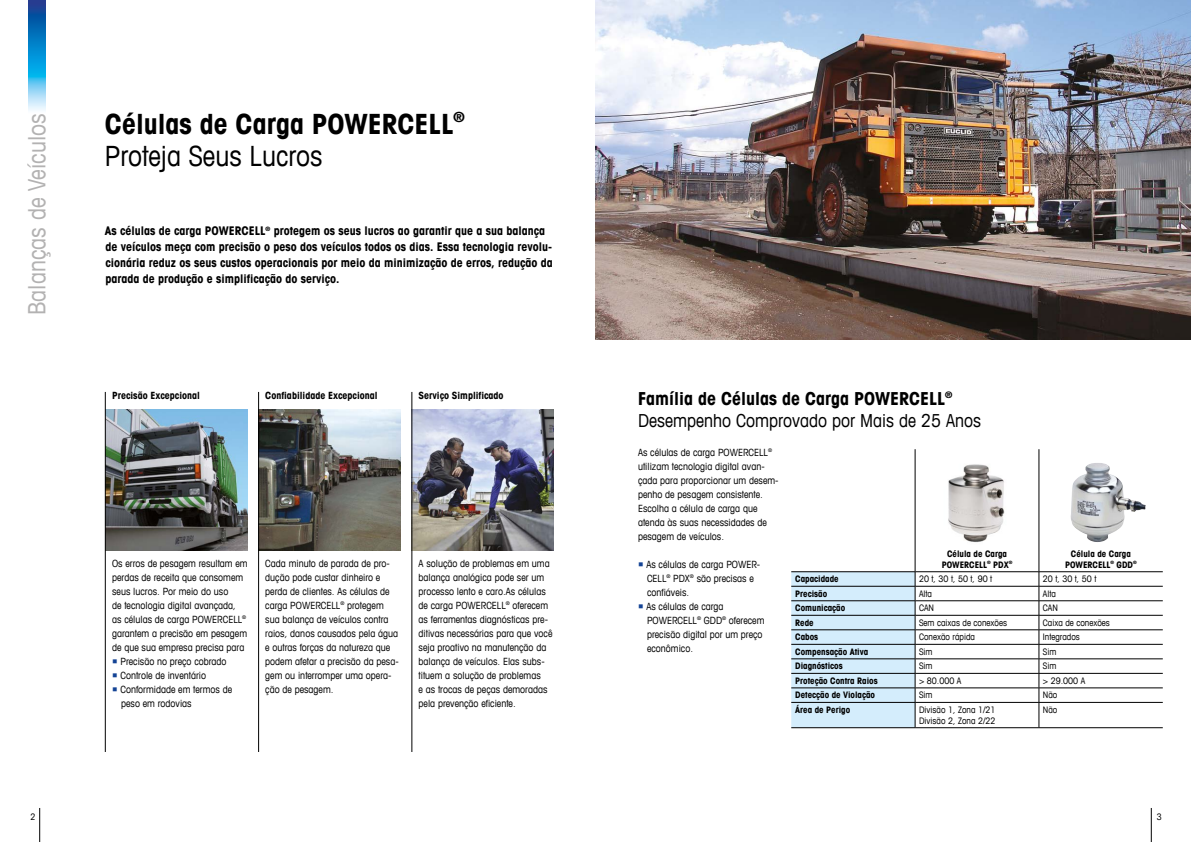
<style>
.page{position:relative;width:1191px;height:842px;background:#fff}
.page>*{position:absolute;margin:0;border:0;box-sizing:border-box;transform-origin:0 0}
.t1{font:700 condensed 28px/32px "Avant Garde Com";color:#000}
.t2{font:condensed 24px "Avant Garde Com";color:#b3b2b2}
.t3{font:condensed 18px/22px "Avant Garde Com";color:#000}
.t4{font:700 condensed 12px/16px "Avant Garde Com";color:#000}
.t5{font:condensed 10px/14px "Avant Garde Com";color:#000}
.t6{font:700 condensed 10px "Avant Garde Com";color:#000}
.t7{font:condensed 9px/10.8px "Avant Garde Com";color:#000}
.t8{font:700 condensed 9px/10.8px "Avant Garde Com";color:#000;text-align:center}
.s1{font-weight:400}
.s2{color:#134395}
.s3{font-weight:700}
</style>
<div class="page">
<hr style="left:1151px;top:808px;width:1px;height:34px;background:#000">
<hr style="left:39px;top:808px;width:1px;height:34px;background:#000">
<img style="left:28px;top:0;width:17px;height:111px">
<img style="left:106px;top:409px;width:141px;height:142px">
<img style="left:259px;top:409px;width:141px;height:142px">
<img style="left:412px;top:409px;width:141px;height:142px">
<hr style="left:258px;top:392px;width:1px;height:360px;background:#000">
<hr style="left:411px;top:392px;width:1px;height:360px;background:#000">
<hr style="left:105px;top:392px;width:1px;height:360px;background:#000">
<img style="left:596px;top:0;width:595px;height:340px">
<hr style="left:791px;top:571px;width:124px;height:1px;background:#000">
<hr style="left:915px;top:449px;width:1px;height:122px;background:#000">
<hr style="left:1038px;top:449px;width:1px;height:122px;background:#000">
<hr style="left:915px;top:571px;width:124px;height:1px;background:#000">
<hr style="left:1039px;top:571px;width:123px;height:1px;background:#000">
<hr style="left:915px;top:586px;width:124px;height:1px;background:#000">
<hr style="left:1039px;top:586px;width:123px;height:1px;background:#000">
<hr style="left:915px;top:600px;width:124px;height:1px;background:#000">
<hr style="left:1039px;top:600px;width:123px;height:1px;background:#000">
<hr style="left:915px;top:615px;width:124px;height:1px;background:#000">
<hr style="left:1039px;top:615px;width:123px;height:1px;background:#000">
<hr style="left:915px;top:629px;width:124px;height:1px;background:#000">
<hr style="left:1039px;top:629px;width:123px;height:1px;background:#000">
<hr style="left:915px;top:644px;width:124px;height:1px;background:#000">
<hr style="left:1039px;top:644px;width:123px;height:1px;background:#000">
<hr style="left:915px;top:659px;width:124px;height:1px;background:#000">
<hr style="left:1039px;top:659px;width:123px;height:1px;background:#000">
<hr style="left:915px;top:673px;width:124px;height:1px;background:#000">
<hr style="left:1039px;top:673px;width:123px;height:1px;background:#000">
<hr style="left:915px;top:688px;width:124px;height:1px;background:#000">
<hr style="left:1039px;top:688px;width:123px;height:1px;background:#000">
<hr style="left:915px;top:702px;width:124px;height:1px;background:#000">
<svg style="left:791px;top:572px;width:125px;height:155px"></svg>
<hr style="left:1039px;top:702px;width:123px;height:1px;background:#000">
<svg style="left:1038px;top:572px;width:1px;height:155px"></svg>
<hr style="left:791px;top:727px;width:124px;height:1px;background:#000">
<hr style="left:915px;top:727px;width:124px;height:1px;background:#000">
<hr style="left:1039px;top:727px;width:123px;height:1px;background:#000">
<img style="left:948px;top:464px;width:57px;height:79px">
<img style="left:1070px;top:463px;width:75px;height:79px">
<h2 class="t2" style="left:22px;top:315px;width:203px;rotate:-90deg">Balanças de Veículos</h2>
<h1 class="t1" style="left:105px;top:107px;width:361px">Células de Carga POWERCELL<sup>®<br></sup><span class="s1">Proteja Seus Lucros</span></h1>
<p class="t4" style="left:105px;top:223px;width:449px">As células de carga POWERCELL<sup>®</sup> protegem os seus lucros ao garantir que a sua balança de veículos meça com precisão o peso dos veículos todos os dias. Essa tecnologia revolu&shy;cionária reduz os seus custos operacionais por meio da minimização de erros, redução da parada de produção e simplificação do serviço.</p>
<p class="t6" style="left:112px;top:389px;width:89px">Precisão Excepcional</p>
<p class="t6" style="left:265px;top:389px;width:114px">Confiabilidade Excepcional</p>
<p class="t6" style="left:418px;top:389px;width:87px">Serviço Simplificado</p>
<p class="t5" style="left:112px;top:556px;width:137px">Os erros de pesagem resultam em perdas de receita que consomem seus lucros. Por meio do uso<br>de tecnologia digital avançada, as células de carga POWERCELL<sup>® </sup>garantem a precisão em pesagem de que sua empresa precisa para</p>
<p class="t5" style="left:112px;top:654px;width:116px"><span class="s2">○</span> Precisão no preço cobrado</p>
<p class="t5" style="left:112px;top:668px;width:95px"><span class="s2">○</span> Controle de inventário</p>
<p class="t5" style="left:121px;top:682px;width:112px;text-indent:-9px"><span class="s2">○</span> Conformidade em termos de peso em rodovias</p>
<p class="t5" style="left:265px;top:556px;width:135px">Cada minuto de parada de pro&shy;dução pode custar dinheiro e perda de clientes. As células de carga POWERCELL<sup>®</sup> protegem sua balança de veículos contra raios, danos causados pela água e outras forças da natureza que podem afetar a precisão da pesa&shy;gem ou interromper uma opera&shy;ção de pesagem.</p>
<p class="t5" style="left:418px;top:556px;width:135px">A solução de problemas em uma balança analógica pode ser um processo lento e caro.As células de carga POWERCELL<sup>®</sup> oferecem as ferramentas diagnósticas pre&shy;ditivas necessárias para que você seja proativo na manutenção da balança de veículos. Elas subs&shy;tituem a solução de problemas<br>e as trocas de peças demoradas pela prevenção eficiente.</p>
<h3 class="t3" style="left:638px;top:387px;width:344px"><span class="s3">Família de Células de Carga POWERCELL</span><sup>®<br></sup>Desempenho Comprovado por Mais de 25 Anos</h3>
<p class="t5" style="left:638px;top:446px;width:142px">As células de carga POWERCELL<sup>® </sup>utilizam tecnologia digital avan&shy;çada para proporcionar um desem&shy;penho de pesagem consistente.<br>Escolha a célula de carga que atenda às suas necessidades de pesagem de veículos.</p>
<p class="t5" style="left:647px;top:558px;width:115px;text-indent:-9px"><span class="s2">○</span> As células de carga POWER-<br>CELL<sup>®</sup> PDX<sup>®</sup> são precisas e confiáveis.</p>
<p class="t5" style="left:647px;top:600px;width:119px;text-indent:-9px"><span class="s2">○</span> As células de carga<br>POWERCELL<sup>®</sup> GDD<sup>®</sup> oferecem precisão digital por um preço econômico.</p>
<p class="t8" style="left:941px;top:548px;width:72px">Célula de Carga<br>POWERCELL<sup>®</sup> PDX<sup>®</sup></p>
<p class="t8" style="left:1065px;top:548px;width:73px">Célula de Carga<br>POWERCELL<sup>®</sup> GDD<sup>®</sup></p>
<p class="t8" style="left:795px;top:573px;width:45px">Capacidade</p>
<p class="t7" style="left:919px;top:573px;width:75px">20 t, 30 t, 50 t, 90 t</p>
<p class="t7" style="left:1043px;top:573px;width:55px">20 t, 30 t, 50 t</p>
<p class="t8" style="left:795px;top:588px;width:33px">Precisão</p>
<p class="t7" style="left:919px;top:588px;width:14px">Alta</p>
<p class="t7" style="left:1043px;top:588px;width:14px">Alta</p>
<p class="t8" style="left:795px;top:602px;width:51px">Comunicação</p>
<p class="t7" style="left:919px;top:602px;width:17px">CAN</p>
<p class="t7" style="left:1043px;top:602px;width:17px">CAN</p>
<p class="t8" style="left:795px;top:617px;width:20px">Rede</p>
<p class="t7" style="left:919px;top:617px;width:89px">Sem caixas de conexões</p>
<p class="t7" style="left:1043px;top:617px;width:68px">Caixa de conexões</p>
<p class="t8" style="left:795px;top:631px;width:24px">Cabos</p>
<p class="t7" style="left:919px;top:631px;width:57px">Conexão rápida</p>
<p class="t7" style="left:1043px;top:631px;width:38px">Integrados</p>
<p class="t8" style="left:795px;top:646px;width:74px">Compensação Ativa</p>
<p class="t7" style="left:919px;top:646px;width:15px">Sim</p>
<p class="t7" style="left:1043px;top:646px;width:15px">Sim</p>
<p class="t8" style="left:795px;top:660px;width:49px">Diagnósticos</p>
<p class="t7" style="left:919px;top:660px;width:15px">Sim</p>
<p class="t7" style="left:1043px;top:660px;width:15px">Sim</p>
<p class="t8" style="left:795px;top:675px;width:84px">Proteção Contra Raios</p>
<p class="t7" style="left:919px;top:675px;width:44px">&gt; 80.000 A</p>
<p class="t7" style="left:1042px;top:675px;width:44px">&gt; 29.000 A</p>
<p class="t8" style="left:795px;top:689px;width:81px">Detecção de Violação</p>
<p class="t7" style="left:919px;top:689px;width:15px">Sim</p>
<p class="t7" style="left:1042px;top:689px;width:16px">Não</p>
<p class="t8" style="left:795px;top:704px;width:57px">Área de Perigo</p>
<p class="t7" style="left:919px;top:704px;width:78px">Divisão 1, Zona 1/21<br>Divisão 2, Zona 2/22</p>
<p class="t7" style="left:1042px;top:704px;width:16px">Não</p>
<p class="t7" style="left:30px;top:811px;width:7px">2</p>
<p class="t7" style="left:1157px;top:811px;width:7px">3</p>
</div>
